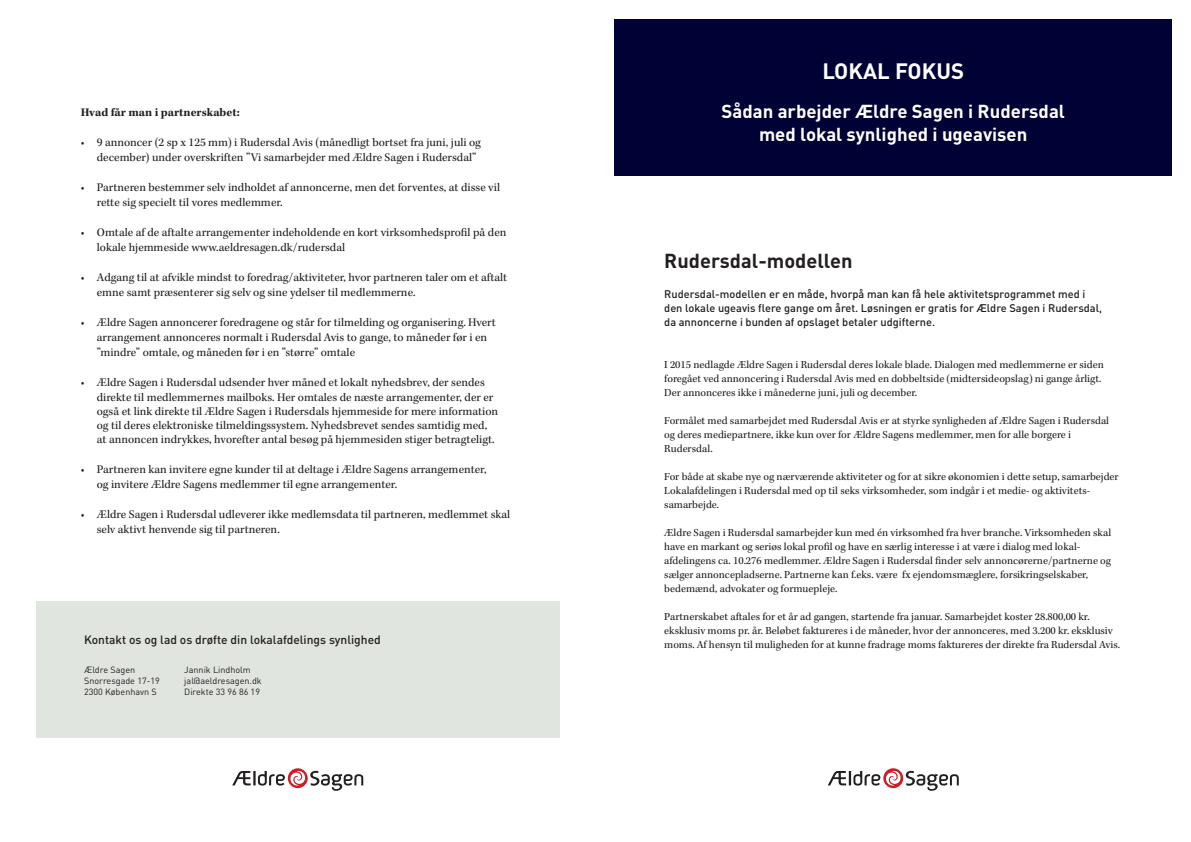
<style>
.page{position:relative;width:1191px;height:842px;background:#fff}
.page>*{position:absolute;margin:0;border:0;box-sizing:border-box;transform-origin:0 0}
.t1{font:700 22px "DINOT";color:#fff}
.t2{font:700 20px "DINOT";color:#231f20}
.t3{font:700 18.6px/23.2px "DINOT";color:#fff;text-align:center}
.t4{font:12px/15px "Kepler Std";color:#231f20}
.t5{font:500 12px "DINOT";color:#231f20}
.t6{font:700 12px "Kepler Std";color:#231f20}
.t7{font:11px/14px "Kepler Std";color:#231f20}
.t8{font:500 11px/14px "DINOT";color:#231f20}
.t9{font:9px/11px "DINOT";color:#231f20}
</style>
<div class="page">
<div style="left:36px;top:601px;width:523px;height:137px;background:#e1e5e0"></div>
<svg style="left:883px;top:768px;width:20px;height:20px"></svg>
<svg style="left:827px;top:771px;width:131px;height:20px"></svg>
<div style="left:614px;top:19px;width:557px;height:156px;background:#000236"></div>
<svg style="left:288px;top:768px;width:20px;height:20px"></svg>
<svg style="left:232px;top:771px;width:131px;height:20px"></svg>
<p class="t6" style="left:81px;top:105px;width:160px">Hvad får man i partnerskabet:</p>
<p class="t4" style="left:97px;top:135px;width:386px;text-indent:-16px">• 9 annoncer (2 sp x 125 mm) i Rudersdal Avis (månedligt bortset fra juni, juli og december) under overskriften ”Vi samarbejder med Ældre Sagen i Rudersdal”</p>
<p class="t4" style="left:97px;top:180px;width:405px;text-indent:-16px">• Partneren bestemmer selv indholdet af annoncerne, men det forventes, at disse vil rette sig specielt til vores medlemmer.</p>
<p class="t4" style="left:97px;top:225px;width:411px;text-indent:-16px">• Omtale af de aftalte arrangementer indeholdende en kort virksomhedsprofil på den lokale hjemmeside www.aeldresagen.dk/rudersdal</p>
<p class="t4" style="left:97px;top:270px;width:412px;text-indent:-16px">• Adgang til at afvikle mindst to foredrag/aktiviteter, hvor partneren taler om et aftalt emne samt præsenterer sig selv og sine ydelser til medlemmerne.</p>
<p class="t4" style="left:97px;top:315px;width:401px;text-indent:-16px">• Ældre Sagen annoncerer foredragene og står for tilmelding og organisering. Hvert arrangement annonceres normalt i Rudersdal Avis to gange, to måneder før i en ”mindre” omtale, og måneden før i en ”større” omtale</p>
<p class="t4" style="left:97px;top:375px;width:403px;line-height:14.3px;text-indent:-16px">• Ældre Sagen i Rudersdal udsender hver måned et lokalt nyhedsbrev, der sendes direkte til medlemmernes mailboks. Her omtales de næste arrangementer, der er også et link direkte til Ældre Sagen i Rudersdals hjemmeside for mere information og til deres elektroniske tilmeldingssystem. Nyhedsbrevet sendes samtidig med, at annoncen indrykkes, hvorefter antal besøg på hjemmesiden stiger betragteligt.</p>
<p class="t4" style="left:97px;top:462px;width:391px;text-indent:-16px">• Partneren kan invitere egne kunder til at deltage i Ældre Sagens arrangementer, og invitere Ældre Sagens medlemmer til egne arrangementer.</p>
<p class="t4" style="left:97px;top:507px;width:415px;text-indent:-16px">• Ældre Sagen i Rudersdal udleverer ikke medlemsdata til partneren, medlemmet skal selv aktivt henvende sig til partneren.</p>
<p class="t5" style="left:84px;top:632px;width:298px">Kontakt os og lad os drøfte din lokalafdelings synlighed</p>
<p class="t9" style="left:84px;top:664px;width:77px">Ældre Sagen<br>Snorresgade 17-19<br>2300 København S</p>
<p class="t9" style="left:184px;top:664px;width:79px">Jannik Lindholm jal@aeldresagen.dk<br>Direkte 33 96 86 19</p>
<h1 class="t1" style="left:822px;top:57px;width:143px">LOKAL FOKUS</h1>
<h3 class="t3" style="left:721px;top:99px;width:345px">Sådan arbejder Ældre Sagen i Rudersdal med lokal synlighed i ugeavisen</h3>
<h2 class="t2" style="left:664px;top:247px;width:190px">Rudersdal-modellen</h2>
<p class="t8" style="left:664px;top:287px;width:439px">Rudersdal-modellen er en måde, hvorpå man kan få hele aktivitetsprogrammet med i den lokale ugeavis flere gange om året. Løsningen er gratis for Ældre Sagen i Rudersdal, da annoncerne i bunden af opslaget betaler udgifterne.</p>
<p class="t7" style="left:664px;top:358px;width:441px">I 2015 nedlagde Ældre Sagen i Rudersdal deres lokale blade. Dialogen med medlemmerne er siden foregået ved annoncering i Rudersdal Avis med en dobbeltside (midtersideopslag) ni gange årligt.<br>Der annonceres ikke i månederne juni, juli og december.</p>
<p class="t7" style="left:664px;top:414px;width:446px">Formålet med samarbejdet med Rudersdal Avis er at styrke synligheden af Ældre Sagen i Rudersdal og deres mediepartnere, ikke kun over for Ældre Sagens medlemmer, men for alle borgere i<br>Rudersdal.</p>
<p class="t7" style="left:664px;top:470px;width:456px">For både at skabe nye og nærværende aktiviteter og for at sikre økonomien i dette setup, samarbejder<br>Lokalafdelingen i Rudersdal med op til seks virksomheder, som indgår i et medie- og aktivitets&shy;samarbejde.</p>
<p class="t7" style="left:664px;top:526px;width:448px">Ældre Sagen i Rudersdal samarbejder kun med én virksomhed fra hver branche. Virksomheden skal have en markant og seriøs lokal profil og have en særlig interesse i at være i dialog med lokal&shy;afdelingens ca. 10.276 medlemmer. Ældre Sagen i Rudersdal finder selv annoncørerne/partnerne og sælger annoncepladserne. Partnerne kan f.eks. være fx ejendomsmæglere, forsikringselskaber, bedemænd, advokater og formuepleje.</p>
<p class="t7" style="left:664px;top:610px;width:457px">Partnerskabet aftales for et år ad gangen, startende fra januar. Samarbejdet koster 28.800,00 kr. eksklusiv moms pr. år. Beløbet faktureres i de måneder, hvor der annonceres, med 3.200 kr. eksklusiv moms. Af hensyn til muligheden for at kunne fradrage moms faktureres der direkte fra Rudersdal Avis.</p>
</div>
